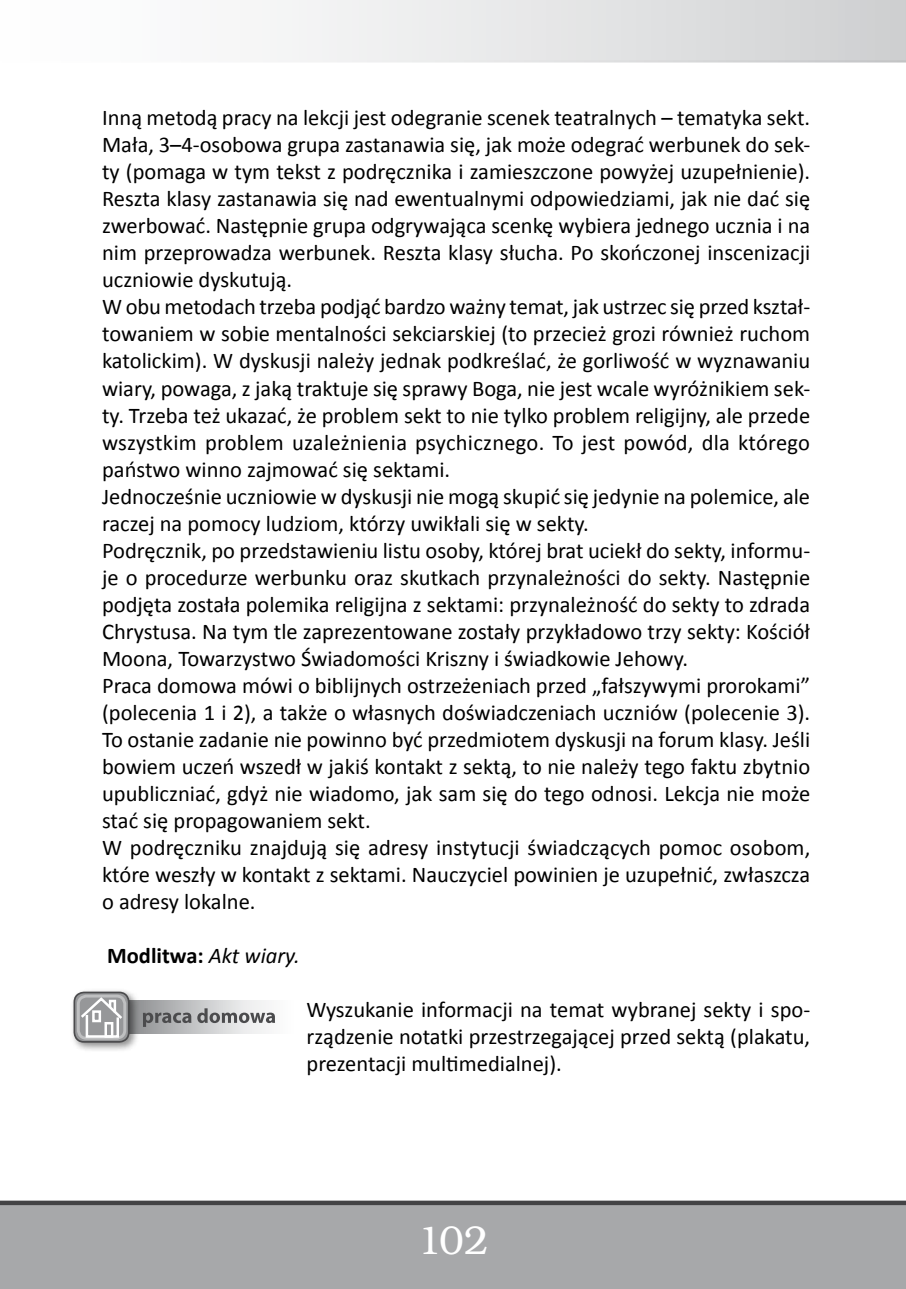
<style>
.page{position:relative;width:906px;height:1289px;background:#fff}
.page>*{position:absolute;margin:0;border:0;box-sizing:border-box;transform-origin:0 0}
.t1{font:300 40.5px "Bookman Itc TEE";color:#fff}
.t2{font:22.5px/27px "Calibri";color:#000}
.t3{font:700 22.5px "Calibri";color:#000}
.s1{font-weight:400;font-style:italic}
</style>
<div class="page">
<div style="left:0;top:1200px;width:906px;height:88px;background:#a7a8aa"></div>
<svg style="left:277px;top:0;width:629px;height:63px"></svg>
<div style="left:124px;top:1000px;width:170px;height:33px;background:linear-gradient(to right,#8e8f92,#fff)"></div>
<div style="left:70px;top:987px;width:69px;height:65px;background:#000;opacity:.44"></div>
<svg style="left:74px;top:992px;width:55px;height:49px"></svg>
<div style="left:74px;top:991px;width:56px;height:51px;border:2px solid #4b4b4d;border-radius:10px"></div>
<svg style="left:78px;top:995px;width:47px;height:43px"></svg>
<div style="left:77px;top:994px;width:49px;height:45px;border:3px solid #fff;border-radius:8px"></div>
<svg style="left:143px;top:1008px;width:132px;height:18px;background:#a2a2a4"></svg>
<p class="t2" style="left:102px;top:104px;width:709px">Inną metodą pracy na lekcji jest odegranie scenek teatralnych – tematyka sekt.<br>Mała, 3–4-osobowa grupa zastanawia się, jak może odegrać werbunek do sek&shy;ty (pomaga w tym tekst z podręcznika i zamieszczone powyżej uzupełnienie).<br>Reszta klasy zastanawia się nad ewentualnymi odpowiedziami, jak nie dać się zwerbować. Następnie grupa odgrywająca scenkę wybiera jednego ucznia i na nim przeprowadza werbunek. Reszta klasy słucha. Po skończonej inscenizacji uczniowie dyskutują.<br>W obu metodach trzeba podjąć bardzo ważny temat, jak ustrzec się przed kształ&shy;towaniem w sobie mentalności sekciarskiej (to przecież grozi również ruchom katolickim). W dyskusji należy jednak podkreślać, że gorliwość w wyznawaniu wiary, powaga, z jaką traktuje się sprawy Boga, nie jest wcale wyróżnikiem sek&shy;ty. Trzeba też ukazać, że problem sekt to nie tylko problem religijny, ale przede wszystkim problem uzależnienia psychicznego. To jest powód, dla którego państwo winno zajmować się sektami.<br>Jednocześnie uczniowie w dyskusji nie mogą skupić się jedynie na polemice, ale raczej na pomocy ludziom, którzy uwikłali się w sekty.<br>Podręcznik, po przedstawieniu listu osoby, której brat uciekł do sekty, informu&shy;je o procedurze werbunku oraz skutkach przynależności do sekty. Następnie podjęta została polemika religijna z sektami: przynależność do sekty to zdrada Chrystusa. Na tym tle zaprezentowane zostały przykładowo trzy sekty: Kościół Moona, Towarzystwo Świadomości Kriszny i świadkowie Jehowy.<br>Praca domowa mówi o biblijnych ostrzeżeniach przed „fałszywymi prorokami” (polecenia 1 i 2), a także o własnych doświadczeniach uczniów (polecenie 3).<br>To ostanie zadanie nie powinno być przedmiotem dyskusji na forum klasy. Jeśli bowiem uczeń wszedł w jakiś kontakt z sektą, to nie należy tego faktu zbytnio upubliczniać, gdyż nie wiadomo, jak sam się do tego odnosi. Lekcja nie może stać się propagowaniem sekt.<br>W podręczniku znajdują się adresy instytucji świadczących pomoc osobom, które weszły w kontakt z sektami. Nauczyciel powinien je uzupełnić, zwłaszcza o adresy lokalne.</p>
<p class="t3" style="left:107px;top:940px;width:194px">Modlitwa: <span class="s1">Akt wiary.</span></p>
<p class="t2" style="left:306px;top:995px;width:505px;text-align:justify">Wyszukanie informacji na temat wybranej sekty i spo&shy;rządzenie notatki przestrzegającej przed sektą (plakatu, prezentacji multimedialnej).</p>
<h1 class="t1" style="left:417px;top:1218px;width:73px">102</h1>
</div>
